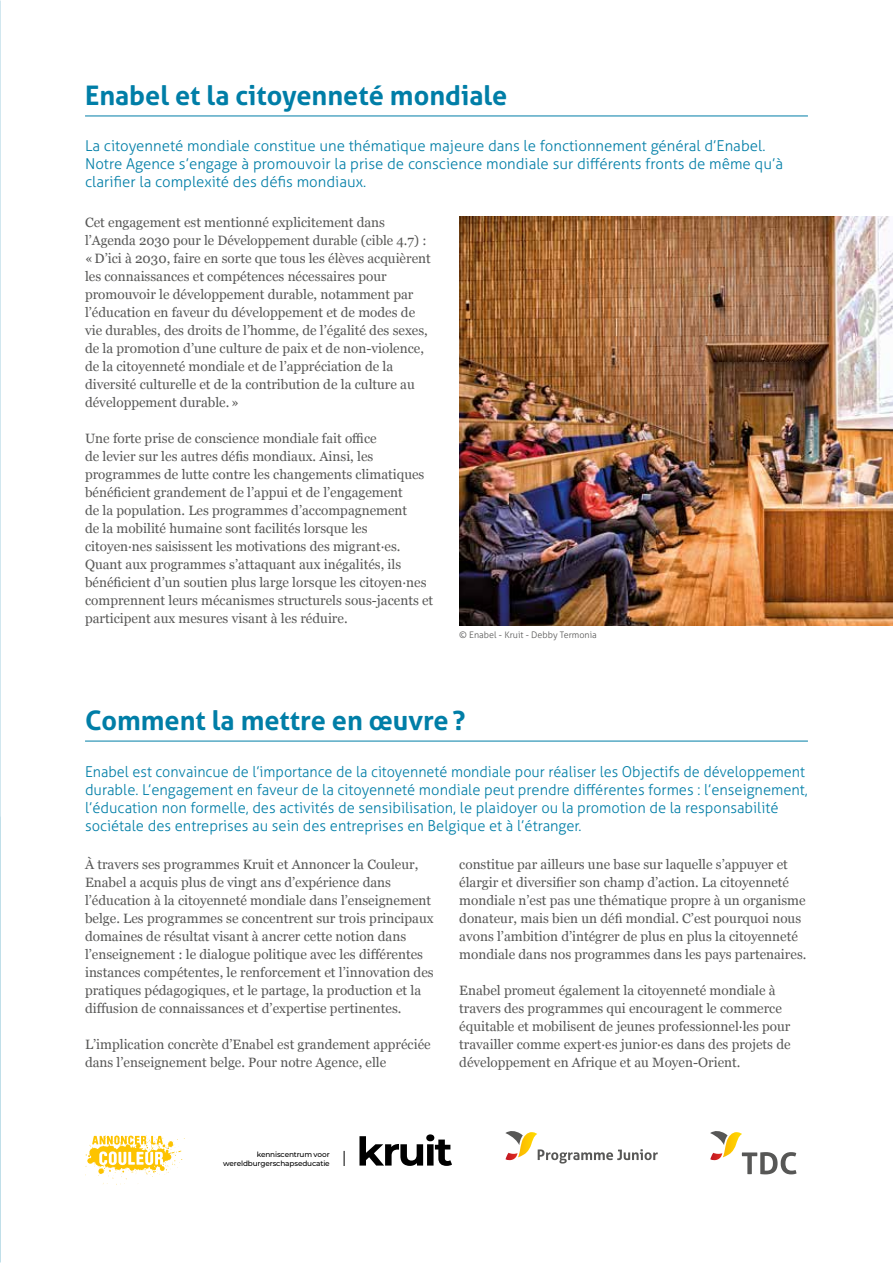
<style>
.page{position:relative;width:893px;height:1263px;background:#fff}
.page>*{position:absolute;margin:0;border:0;box-sizing:border-box;transform-origin:0 0}
.t1{font:700 27px "Aller";color:#007ea7}
.t2{font:300 15px/18px "Aller";color:#007ea7;scale:.96 1}
.t3{font:300 15px/18px "Aller";color:#007ea7}
.t4{font:13.5px/18px "Georgia";color:#575756}
.t5{font:300 9px "Aller";color:#575756}
.t6{font:500 7.35px/8.9px "Montserrat";letter-spacing:-.02em;color:#000;text-align:right}
</style>
<div class="page">
<img style="left:0;top:0;width:1px;height:816px">
<hr style="left:85px;top:116px;width:723px;height:1px;background:#007ea7">
<hr style="left:85px;top:741px;width:723px;height:1px;background:#007ea7">
<img style="left:459px;top:217px;width:434px;height:408px">
<svg style="left:359px;top:1134px;width:93px;height:32px"></svg>
<svg style="left:344px;top:1151px;width:1px;height:15px"></svg>
<svg style="left:85px;top:1135px;width:100px;height:50px"></svg>
<svg style="left:710px;top:1131px;width:86px;height:43px"></svg>
<svg style="left:505px;top:1131px;width:153px;height:32px"></svg>
<h1 class="t1" style="left:85px;top:79px;width:424px">Enabel et la citoyenneté mondiale</h1>
<p class="t3" style="left:85px;top:137px;width:699px">La citoyenneté mondiale constitue une thématique majeure dans le fonctionnement général d’Enabel.<br>Notre Agence s’engage à promouvoir la prise de conscience mondiale sur différents fronts de même qu’à clarifier la complexité des défis mondiaux.</p>
<p class="t4" style="left:85px;top:213px;width:347px">Cet engagement est mentionné explicitement dans l’Agenda 2030 pour le Développement durable (cible 4.7) : «D’ici à 2030, faire en sorte que tous les élèves acquièrent les connaissances et compétences nécessaires pour promouvoir le développement durable, notamment par l’éducation en faveur du développement et de modes de vie durables, des droits de l’homme, de l’égalité des sexes, de la promotion d’une culture de paix et de non-violence, de la citoyenneté mondiale et de l’appréciation de la diversité culturelle et de la contribution de la culture au développement durable.»</p>
<p class="t4" style="left:85px;top:429px;width:350px">Une forte prise de conscience mondiale fait office<br>de levier sur les autres défis mondiaux. Ainsi, les programmes de lutte contre les changements climatiques bénéficient grandement de l’appui et de l’engagement<br>de la population. Les programmes d’accompagnement<br>de la mobilité humaine sont facilités lorsque les citoyen·nes saisissent les motivations des migrant·es.<br>Quant aux programmes s’attaquant aux inégalités, ils bénéficient d’un soutien plus large lorsque les citoyen·nes comprennent leurs mécanismes structurels sous-jacents et participent aux mesures visant à les réduire.</p>
<p class="t5" style="left:459px;top:629px;width:139px">© Enabel - Kruit - Debby Termonia</p>
<h1 class="t1" style="left:85px;top:704px;width:382px">Comment la mettre en œuvre?</h1>
<p class="t2" style="left:85px;top:762px;width:754px">Enabel est convaincue de l’importance de la citoyenneté mondiale pour réaliser les Objectifs de développement durable. L’engagement en faveur de la citoyenneté mondiale peut prendre différentes formes : l’enseignement, l’éducation non formelle, des activités de sensibilisation, le plaidoyer ou la promotion de la responsabilité sociétale des entreprises au sein des entreprises en Belgique et à l’étranger.</p>
<p class="t4" style="left:85px;top:855px;width:350px">À travers ses programmes Kruit et Annoncer la Couleur, Enabel a acquis plus de vingt ans d’expérience dans l’éducation à la citoyenneté mondiale dans l’enseignement belge. Les programmes se concentrent sur trois principaux domaines de résultat visant à ancrer cette notion dans l’enseignement : le dialogue politique avec les différentes instances compétentes, le renforcement et l’innovation des pratiques pédagogiques, et le partage, la production et la diffusion de connaissances et d’expertise pertinentes.</p>
<p class="t4" style="left:85px;top:1035px;width:347px">L’implication concrète d’Enabel est grandement appréciée dans l’enseignement belge. Pour notre Agence, elle</p>
<p class="t4" style="left:459px;top:855px;width:349px">constitue par ailleurs une base sur laquelle s’appuyer et élargir et diversifier son champ d’action. La citoyenneté mondiale n’est pas une thématique propre à un organisme donateur, mais bien un défi mondial. C’est pourquoi nous avons l’ambition d’intégrer de plus en plus la citoyenneté mondiale dans nos programmes dans les pays partenaires.</p>
<p class="t4" style="left:459px;top:981px;width:333px">Enabel promeut également la citoyenneté mondiale à travers des programmes qui encouragent le commerce équitable et mobilisent de jeunes professionnel·les pour travailler comme expert·es junior·es dans des projets de développement en Afrique et au Moyen-Orient.</p>
<p class="t6" style="left:223px;top:1150px;width:108px">kenniscentrum voor wereldburgerschapseducatie</p>
</div>
